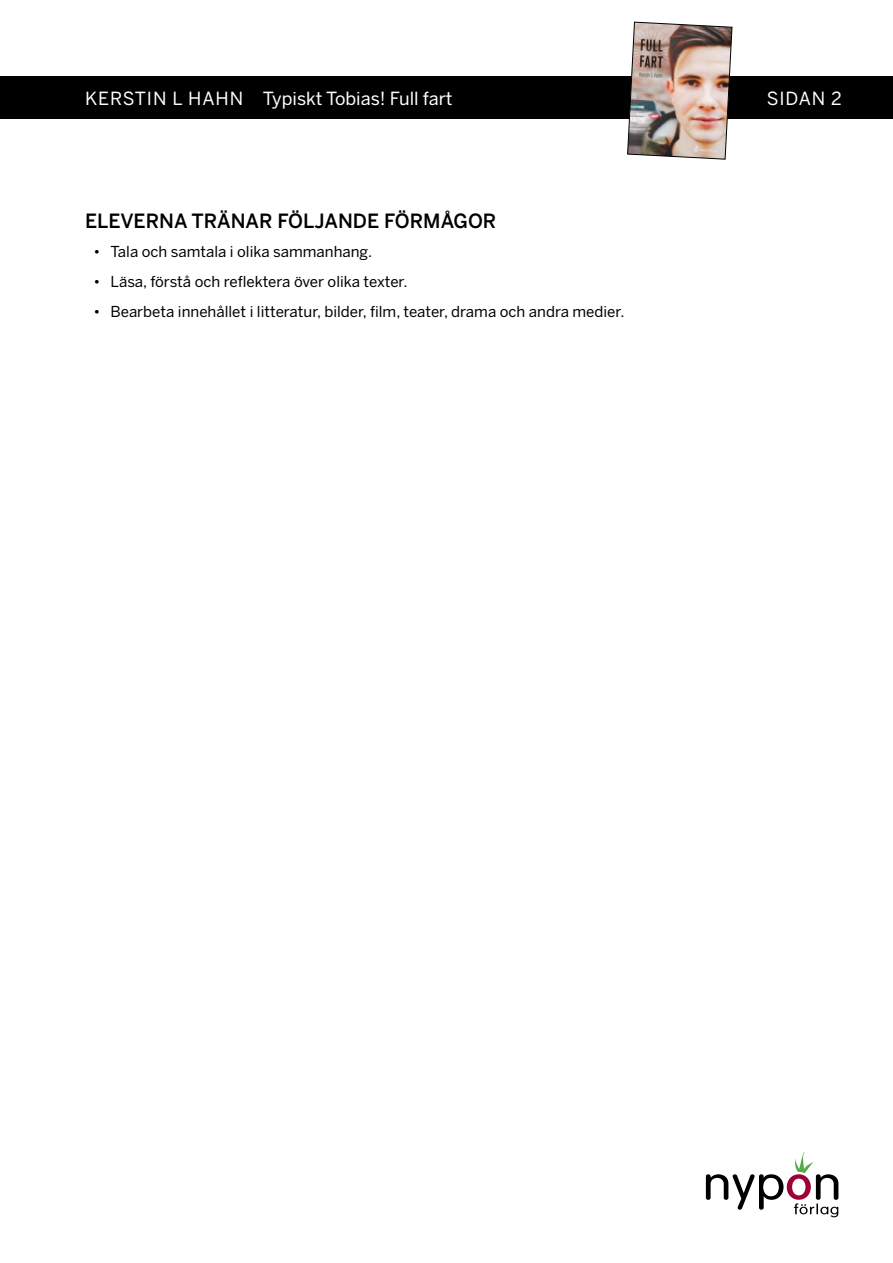
<style>
.page{position:relative;width:893px;height:1263px;background:#fff}
.page>*{position:absolute;margin:0;border:0;box-sizing:border-box;transform-origin:0 0}
.t1{font:500 19.5px "Benton Sans";color:#000}
.t2{font:18px "Benton Sans";color:#fff}
.t3{font:15px "Benton Sans";color:#000}
</style>
<div class="page">
<svg style="left:706px;top:1152px;width:132px;height:65px"></svg>
<div style="left:0;top:77px;width:893px;height:42px;background:#000"></div>
<img style="left:627px;top:21px;width:106px;height:139px">
<p class="t2" style="left:85px;top:87px;width:369px">KERSTIN L HAHN Typiskt Tobias! Full fart</p>
<p class="t2" style="left:767px;top:87px;width:77px">SIDAN 2</p>
<h1 class="t1" style="left:85px;top:209px;width:413px">ELEVERNA TRÄNAR FÖLJANDE FÖRMÅGOR</h1>
<p class="t3" style="left:94px;top:243px;width:280px">• Tala och samtala i olika sammanhang.</p>
<p class="t3" style="left:94px;top:272px;width:315px">• Läsa, förstå och reflektera över olika texter.</p>
<p class="t3" style="left:94px;top:302px;width:532px">• Bearbeta innehållet i litteratur, bilder, film, teater, drama och andra medier.</p>
</div>
